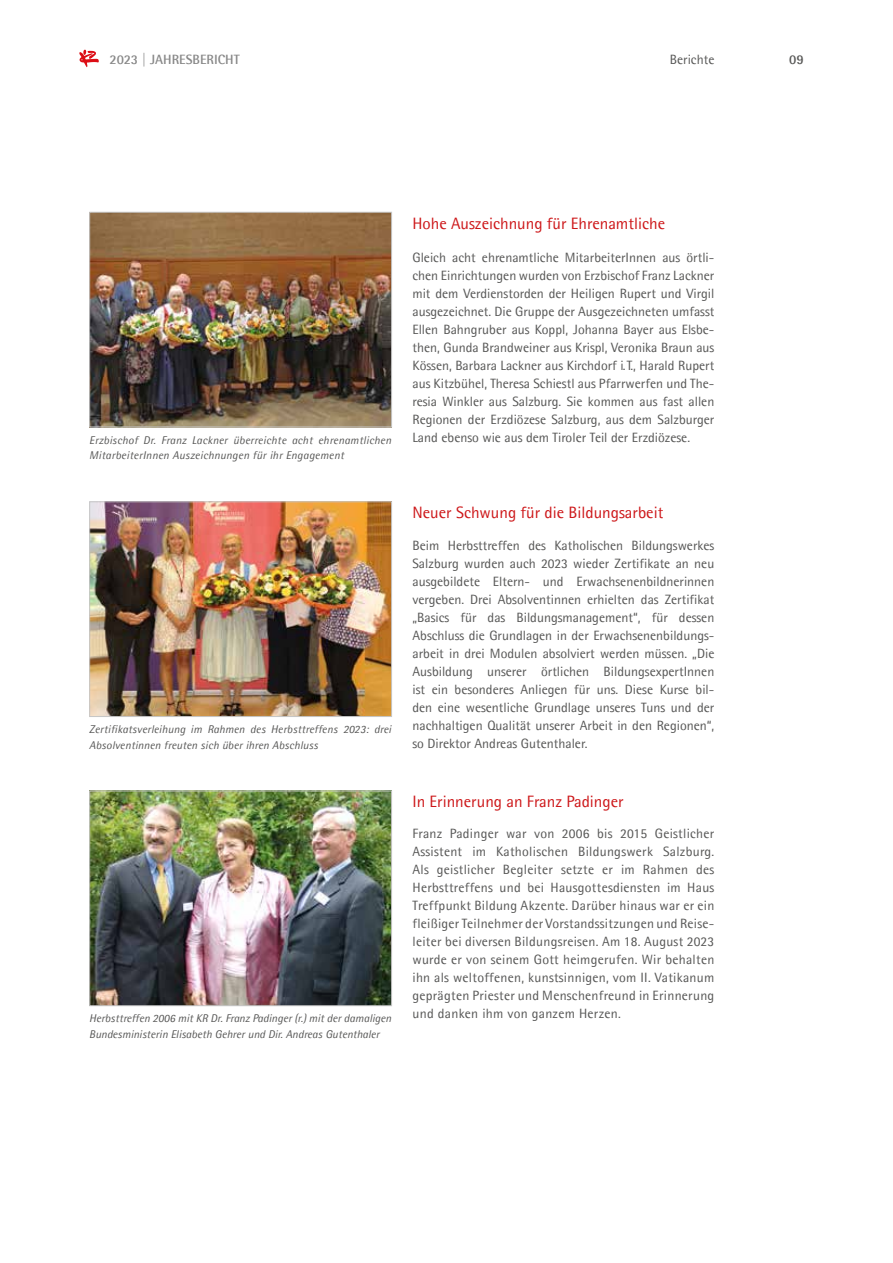
<style>
.page{position:relative;width:893px;height:1263px;background:#fff}
.page>*{position:absolute;margin:0;border:0;box-sizing:border-box;transform-origin:0 0}
.t1{font:16.5px "Agfa Rotis Semisans";color:#cd1719}
.t2{font:13.5px/18px "Agfa Rotis Semisans";color:#575756;text-align:justify}
.t3{font:700 13.5px "Agfa Rotis Semisans";color:#878787}
.t4{font:700 13.5px "Agfa Rotis Semisans";color:#575756}
.t5{font:italic 11.25px/15.8px "Agfa Rotis Semisans";letter-spacing:.01em;color:#575756}
</style>
<div class="page">
<img style="left:91px;top:214px;width:299px;height:211px">
<div style="left:89px;top:212px;width:303px;height:215px;border:1px solid #c6c6c6"></div>
<img style="left:91px;top:503px;width:299px;height:212px">
<div style="left:89px;top:501px;width:303px;height:216px;border:1px solid #c6c6c6"></div>
<img style="left:91px;top:792px;width:299px;height:212px">
<div style="left:89px;top:790px;width:303px;height:216px;border:1px solid #c6c6c6"></div>
<svg style="left:79px;top:50px;width:20px;height:17px"></svg>
<p class="t3" style="left:109px;top:51px;width:132px">2023 | JAHRESBERICHT</p>
<p class="t4" style="left:789px;top:51px;width:16px">09</p>
<p class="t2" style="left:670px;top:50px;width:46px">Berichte</p>
<p class="t5" style="left:89px;top:432px;width:303px">Erzbischof Dr. Franz Lackner überreichte acht ehrenamtlichen<br>MitarbeiterInnen Auszeichnungen für ihr Engagement</p>
<p class="t5" style="left:89px;top:721px;width:303px">Zertifikatsverleihung im Rahmen des Herbsttreffens 2023: drei<br>Absolventinnen freuten sich über ihren Abschluss</p>
<p class="t5" style="left:89px;top:1010px;width:303px">Herbsttreffen 2006 mit KR Dr. Franz Padinger (r.) mit der damaligen<br>Bundesministerin Elisabeth Gehrer und Dir. Andreas Gutenthaler</p>
<p class="t1" style="left:412px;top:214px;width:254px">Hohe Auszeichnung für Ehrenamtliche</p>
<p class="t2" style="left:412px;top:248px;width:303px">Gleich acht ehrenamtliche MitarbeiterInnen aus örtli&shy;chen Einrichtungen wurden von Erzbischof Franz Lackner mit dem Verdienstorden der Heiligen Rupert und Virgil ausgezeichnet. Die Gruppe der Ausgezeichneten umfasst Ellen Bahngruber aus Koppl, Johanna Bayer aus Elsbe&shy;then, Gunda Brandweiner aus Krispl, Veronika Braun aus Kössen, Barbara Lackner aus Kirchdorf i. T., Harald Rupert aus Kitzbühel, Theresa Schiestl aus Pfarrwerfen und The&shy;resia Winkler aus Salzburg. Sie kommen aus fast allen Regionen der Erzdiözese Salzburg, aus dem Salzburger Land ebenso wie aus dem Tiroler Teil der Erzdiözese.</p>
<p class="t1" style="left:412px;top:503px;width:252px">Neuer Schwung für die Bildungsarbeit</p>
<p class="t2" style="left:412px;top:536px;width:303px">Beim Herbsttreffen des Katholischen Bildungswerkes Salzburg wurden auch 2023 wieder Zertifikate an neu ausgebildete Eltern- und Erwachsenenbildnerinnen vergeben. Drei Absolventinnen erhielten das Zertifikat „Basics für das Bildungsmanagement“, für dessen Abschluss die Grundlagen in der Erwachsenenbildungs&shy;arbeit in drei Modulen absolviert werden müssen. „Die Ausbildung unserer örtlichen BildungsexpertInnen ist ein besonderes Anliegen für uns. Diese Kurse bil&shy;den eine wesentliche Grundlage unseres Tuns und der nachhaltigen Qualität unserer Arbeit in den Regionen“, so Direktor Andreas Gutenthaler.</p>
<p class="t1" style="left:412px;top:792px;width:213px">In Erinnerung an Franz Padinger</p>
<p class="t2" style="left:412px;top:824px;width:303px">Franz Padinger war von 2006 bis 2015 Geistlicher Assistent im Katholischen Bildungswerk Salzburg.<br>Als geistlicher Begleiter setzte er im Rahmen des Herbsttreffens und bei Hausgottesdiensten im Haus Treffpunkt Bildung Akzente. Darüber hinaus war er ein fleißiger Teilnehmer der Vorstandssitzungen und Reise&shy;leiter bei diversen Bildungsreisen. Am 18. August 2023 wurde er von seinem Gott heimgerufen. Wir behalten ihn als weltoffenen, kunstsinnigen, vom II. Vatikanum geprägten Priester und Menschenfreund in Erinnerung und danken ihm von ganzem Herzen.</p>
</div>
